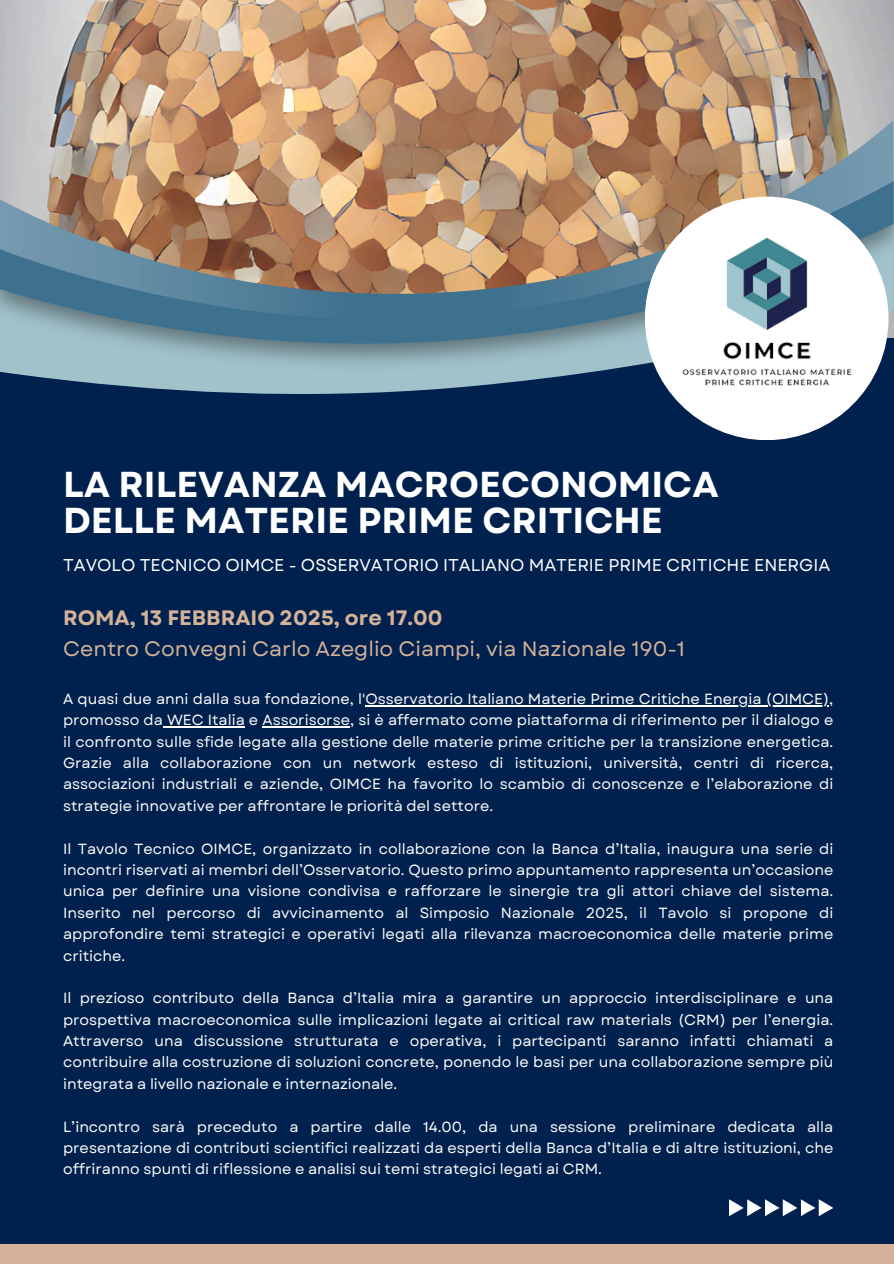
<style>
.page{position:relative;width:894px;height:1264px;background:#fff}
.page>*{position:absolute;margin:0;border:0;box-sizing:border-box;transform-origin:0 0}
.t1{font:700 36px/36px "Garet";color:#fff}
.t2{font:20.85px/30.3px "Garet";color:#d5b39a}
.t3{font:17.1px "Garet";color:#fff}
.t4{font:14.7px/21.3px "Garet";color:#fff;text-align:justify}
.s1{font-weight:700}
</style>
<div class="page">
<div style="left:0;top:0;width:893px;height:1263px;background:#00214d"></div>
<img style="left:0;top:0;width:893px;height:120px">
<svg style="left:125px;top:386px;width:348px;height:8px;fill:#a1c2cb"></svg>
<img style="left:0;top:356px;width:615px;height:30px">
<svg style="left:0;top:321px;width:615px;height:35px;background:#7195a3"></svg>
<img style="left:0;top:120px;width:893px;height:201px">
<div style="left:0;top:1244px;width:893px;height:19px;background:#d5b39a"></div>
<svg style="left:729px;top:1199px;width:104px;height:17px"></svg>
<img style="left:615px;top:167px;width:278px;height:273px">
<hr style="left:365px;top:705px;width:464px;height:1px;background:#fff">
<hr style="left:163px;top:726px;width:82px;height:1px;background:#fff">
<hr style="left:262px;top:726px;width:88px;height:1px;background:#fff">
<p class="t1" style="left:63px;top:466px;width:657px">LA RILEVANZA MACROECONOMICA<br>DELLE MATERIE PRIME CRITICHE</p>
<p class="t3" style="left:63px;top:553px;width:768px">TAVOLO TECNICO OIMCE - OSSERVATORIO ITALIANO MATERIE PRIME CRITICHE ENERGIA</p>
<p class="t2" style="left:63px;top:603px;width:623px"><span class="s1">ROMA, 13 FEBBRAIO 2025, ore 17.00<br></span>Centro Convegni Carlo Azeglio Ciampi, via Nazionale 190-1</p>
<p class="t4" style="left:63px;top:688px;width:771px">A quasi due anni dalla sua fondazione, l'Osservatorio Italiano Materie Prime Critiche Energia (OIMCE),</p>
<p class="t4" style="left:63px;top:709px;width:771px">promosso da WEC Italia e Assorisorse, si è affermato come piattaforma di riferimento per il dialogo e il confronto sulle sfide legate alla gestione delle materie prime critiche per la transizione energetica.<br>Grazie alla collaborazione con un network esteso di istituzioni, università, centri di ricerca, associazioni industriali e aziende, OIMCE ha favorito lo scambio di conoscenze e l’elaborazione di strategie innovative per affrontare le priorità del settore.</p>
<p class="t4" style="left:63px;top:837px;width:771px">Il Tavolo Tecnico OIMCE, organizzato in collaborazione con la Banca d’Italia, inaugura una serie di</p>
<h1 class="t4" style="left:63px;top:859px;width:771px">incontri riservati ai membri dell’Osservatorio. Questo primo appuntamento rappresenta un’occasione unica per definire una visione condivisa e rafforzare le sinergie tra gli attori chiave del sistema.<br>Inserito nel percorso di avvicinamento al Simposio Nazionale 2025, il Tavolo si propone di approfondire temi strategici e operativi legati alla rilevanza macroeconomica delle materie prime critiche.</h1>
<h1 class="t4" style="left:63px;top:987px;width:771px">Il prezioso contributo della Banca d’Italia mira a garantire un approccio interdisciplinare e una</h1>
<h3 class="t4" style="left:63px;top:1008px;width:771px">prospettiva macroeconomica sulle implicazioni legate ai critical raw materials (CRM) per l’energia.<br>Attraverso una discussione strutturata e operativa, i partecipanti saranno infatti chiamati a contribuire alla costruzione di soluzioni concrete, ponendo le basi per una collaborazione sempre più integrata a livello nazionale e internazionale.</h3>
<h3 class="t4" style="left:63px;top:1115px;width:771px">L’incontro sarà preceduto a partire dalle 14.00, da una sessione preliminare dedicata alla</h3>
<h2 class="t4" style="left:63px;top:1137px;width:771px">presentazione di contributi scientifici realizzati da esperti della Banca d’Italia e di altre istituzioni, che offriranno spunti di riflessione e analisi sui temi strategici legati ai CRM.</h2>
</div>
